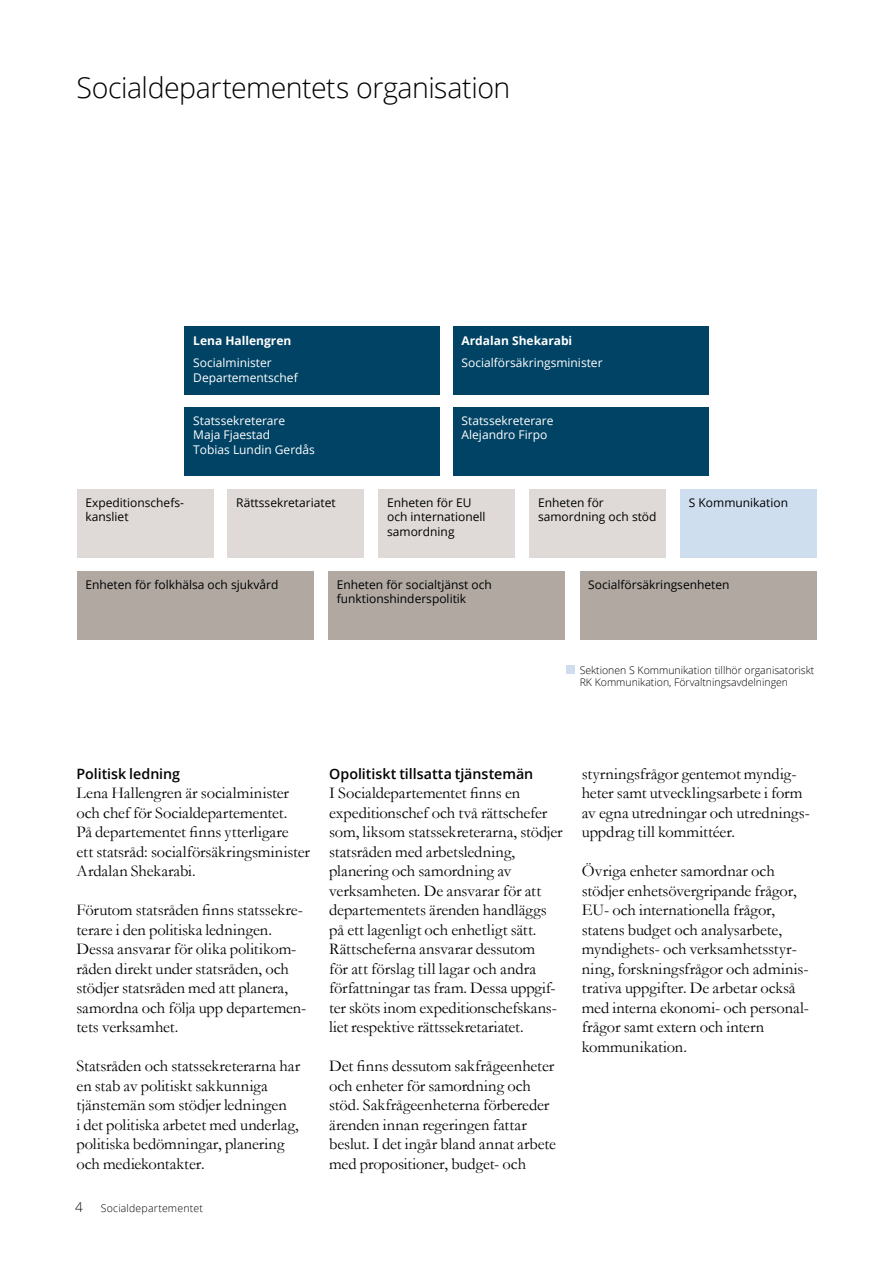
<style>
.page{position:relative;width:893px;height:1263px;background:#fff}
.page>*{position:absolute;margin:0;border:0;box-sizing:border-box;transform-origin:0 0}
.t1{font:300 28.5px "Open Sans";letter-spacing:-.015em;color:#000}
.t2{font:16.5px/19.5px "Garamond";letter-spacing:-.005em;color:#000}
.t3{font:600 14.25px "Open Sans";color:#000}
.t4{font:300 13.5px "Open Sans";color:#000}
.t5{font:12px/14.4px "Open Sans";color:#000}
.t6{font:12px/14.4px "Open Sans";color:#fff}
.t7{font:700 12px "Open Sans";color:#fff}
.t8{font:300 10.5px/12.6px "Open Sans";color:#000}
.t9{font:300 10.5px "Open Sans";letter-spacing:.02em;color:#000}
</style>
<div class="page">
<div style="left:567px;top:665px;width:8px;height:9px;background:#cedeef"></div>
<div style="left:185px;top:327px;width:255px;height:68px;background:#004364"></div>
<div style="left:185px;top:407px;width:255px;height:68px;background:#004364"></div>
<div style="left:77px;top:489px;width:136px;height:68px;background:#dfdad7"></div>
<div style="left:529px;top:489px;width:137px;height:68px;background:#dfdad7"></div>
<div style="left:228px;top:489px;width:136px;height:68px;background:#dfdad7"></div>
<div style="left:379px;top:489px;width:136px;height:68px;background:#dfdad7"></div>
<div style="left:680px;top:489px;width:136px;height:68px;background:#cedeef"></div>
<div style="left:77px;top:571px;width:237px;height:68px;background:#b0a8a1"></div>
<div style="left:328px;top:571px;width:237px;height:68px;background:#b0a8a1"></div>
<div style="left:580px;top:571px;width:237px;height:68px;background:#b0a8a1"></div>
<div style="left:453px;top:327px;width:255px;height:68px;background:#004364"></div>
<div style="left:453px;top:407px;width:255px;height:68px;background:#004364"></div>
<h1 class="t1" style="left:77px;top:68px;width:435px">Socialdepartementets organisation</h1>
<p class="t7" style="left:193px;top:332px;width:100px">Lena Hallengren</p>
<p class="t6" style="left:193px;top:356px;width:106px">Socialminister<br>Departementschef</p>
<p class="t7" style="left:462px;top:332px;width:112px">Ardalan Shekarabi</p>
<p class="t6" style="left:462px;top:356px;width:142px">Socialförsäkringsminister</p>
<p class="t6" style="left:193px;top:413px;width:123px">Statssekreterare<br>Maja Fjaestad<br>Tobias Lundin Gerdås</p>
<p class="t6" style="left:462px;top:413px;width:94px">Statssekreterare<br>Alejandro Firpo</p>
<p class="t5" style="left:85px;top:495px;width:100px">Expeditionschefs&shy;kansliet</p>
<p class="t5" style="left:236px;top:495px;width:101px">Rättssekretariatet</p>
<p class="t5" style="left:387px;top:495px;width:100px">Enheten för EU och internationell samordning</p>
<p class="t5" style="left:538px;top:495px;width:120px">Enheten för samordning och stöd</p>
<p class="t5" style="left:689px;top:495px;width:101px">S Kommunikation</p>
<p class="t5" style="left:85px;top:577px;width:194px">Enheten för folkhälsa och sjukvård</p>
<p class="t5" style="left:337px;top:577px;width:157px">Enheten för socialtjänst och funktionshinderspolitik</p>
<p class="t5" style="left:588px;top:577px;width:143px">Socialförsäkringsenheten</p>
<p class="t8" style="left:580px;top:663px;width:236px">Sektionen S Kommunikation tillhör organisatoriskt<br>RK Kommunikation, Förvaltningsavdelningen</p>
<p class="t3" style="left:77px;top:764px;width:105px">Politisk ledning</p>
<p class="t2" style="left:77px;top:783px;width:235px">Lena Hallengren är socialminister och chef för Socialdepartementet.<br>På departementet finns ytterligare<br>ett statsråd: socialförsäkringsminister Ardalan Shekarabi.</p>
<p class="t2" style="left:77px;top:900px;width:231px">Förutom statsråden finns statssekre&shy;terare i den politiska ledningen.<br>Dessa ansvarar för olika politikom&shy;råden direkt under statsråden, och stödjer statsråden med att planera, samordna och följa upp departemen&shy;tets verksamhet.</p>
<p class="t2" style="left:77px;top:1056px;width:225px">Statsråden och statssekreterarna har en stab av politiskt sakkunniga tjänstemän som stödjer ledningen<br>i det politiska arbetet med underlag, politiska bedömningar, planering och mediekontakter.</p>
<p class="t4" style="left:75px;top:1197px;width:9px">4</p>
<p class="t9" style="left:101px;top:1201px;width:104px">Socialdepartementet</p>
<p class="t3" style="left:329px;top:764px;width:206px">Opolitiskt tillsatta tjänstemän</p>
<p class="t2" style="left:329px;top:783px;width:235px">I Socialdepartementet finns en expeditionschef och två rättschefer som, liksom statssekreterarna, stödjer statsråden med arbetsledning, planering och samordning av verksamheten. De ansvarar för att departementets ärenden handläggs på ett lagenligt och enhetligt sätt.<br>Rättscheferna ansvarar dessutom<br>för att förslag till lagar och andra författningar tas fram. Dessa uppgif&shy;ter sköts inom expeditionschefskans&shy;liet respektive rättssekretariatet.</p>
<p class="t2" style="left:329px;top:1056px;width:228px">Det finns dessutom sakfrågeenheter och enheter för samordning och stöd. Sakfrågeenheterna förbereder ärenden innan regeringen fattar beslut. I det ingår bland annat arbete med propositioner, budget- och</p>
<p class="t2" style="left:582px;top:763px;width:230px">styrningsfrågor gentemot myndig&shy;heter samt utvecklingsarbete i form av egna utredningar och utrednings&shy;uppdrag till kommittéer.</p>
<p class="t2" style="left:582px;top:861px;width:229px">Övriga enheter samordnar och stödjer enhetsövergripande frågor,<br>EU- och internationella frågor, statens budget och analysarbete, myndighets- och verksamhetsstyr&shy;ning, forskningsfrågor och adminis&shy;trativa uppgifter. De arbetar också med interna ekonomi- och personal&shy;frågor samt extern och intern kommunikation.</p>
</div>
